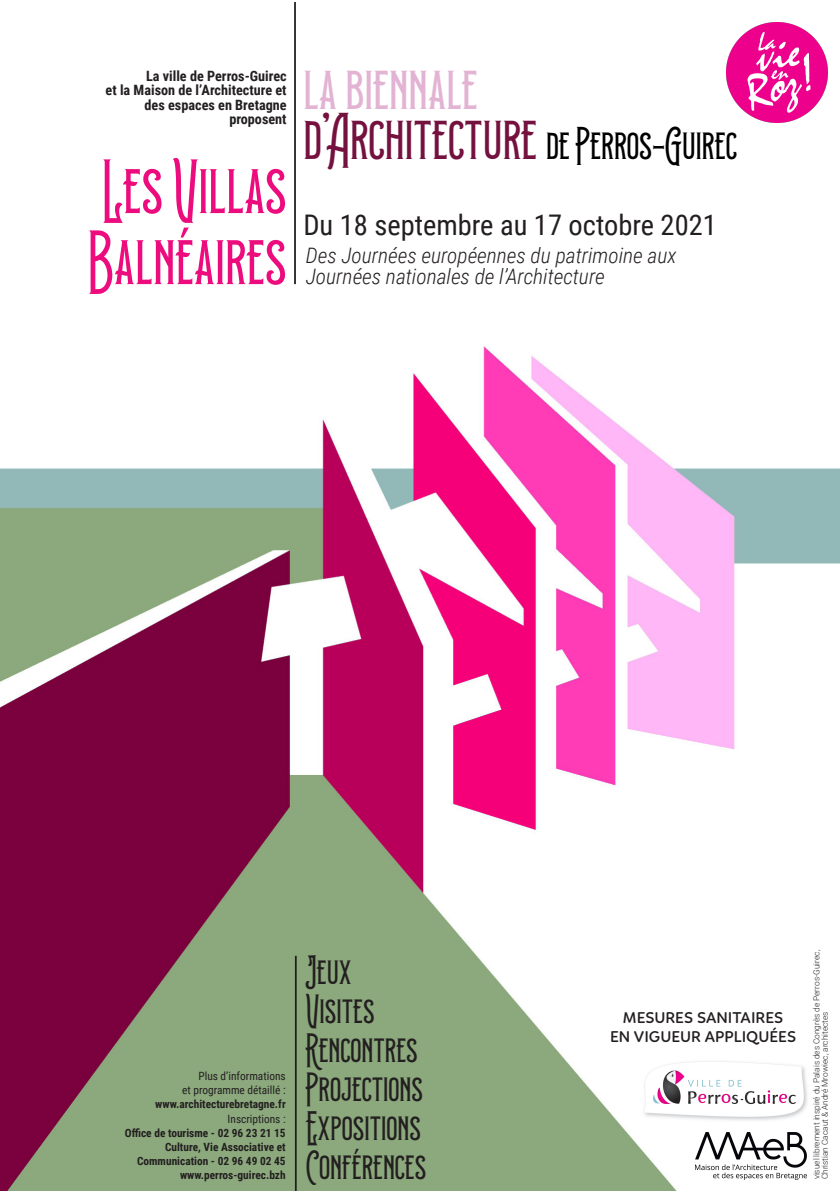
<style>
.page{position:relative;width:840px;height:1191px;background:#fff}
.page>*{position:absolute;margin:0;border:0;box-sizing:border-box;transform-origin:0 0}
.t1{font:condensed 53.2px/71px "Prodelt Co";color:#ed0c7e}
.t2{font:condensed 46.2px "Prodelt Co";color:#74113f}
.t3{font:condensed 46.2px "Prodelt Co";color:#e3b3d3}
.t4{font:condensed 32px "Prodelt Co";color:#000}
.t5{font:condensed 28.4px/39px "Prodelt Co";color:#231f20}
.t6{font:28.4px "Roboto Condensed";color:#231f20}
.t7{font:italic 300 21.4px/21.4px "Roboto Condensed";color:#231f20}
.t8{font:600 16px "Linotte";color:#231f20}
.t9{font:700 14.2px/14.2px "Roboto Condensed";color:#231f20;text-align:right}
.t10{font:700 11.4px/14.2px "Roboto Condensed";color:#231f20;text-align:right}
.t11{font:300 8.4px/8.4px "Roboto";color:#231f20}
.s1{font-weight:400}
</style>
<div class="page">
<img style="left:0;top:346px;width:839px;height:845px">
<hr style="left:294px;top:2px;width:2px;height:282px;background:#231f20">
<hr style="left:295px;top:955px;width:1px;height:236px;background:#231f20">
<img style="left:640px;top:1058px;width:170px;height:65px">
<img style="left:695px;top:1132px;width:111px;height:47px">
<img style="left:726px;top:22px;width:100px;height:101px">
<p class="t9" style="left:105px;top:69px;width:182px">La ville de Perros-Guirec<br>et la Maison de l’Architecture et des espaces en Bretagne proposent</p>
<p class="t1" style="left:88px;top:154px;width:200px">Les Villas<br>Balnéaires</p>
<p class="t3" style="left:303px;top:50px;width:176px">la biennale</p>
<p class="t2" style="left:303px;top:100px;width:235px">d’Architecture</p>
<p class="t4" style="left:546px;top:118px;width:192px">de Perros-Guirec</p>
<p class="t6" style="left:303px;top:205px;width:415px">Du 18 septembre au 17 octobre 2021</p>
<p class="t7" style="left:306px;top:243px;width:372px">Des Journées européennes du patrimoine aux<br>Journées nationales de l’Architecture</p>
<p class="t10" style="left:125px;top:1068px;width:162px"><span class="s1">Plus d’informations<br>et programme détaillé : </span>www.architecturebretagne.fr<br><span class="s1">Inscriptions :<br></span>Office de tourisme - 02 96 23 21 15<br>Culture, Vie Associative et<br>Communication - 02 96 49 02 45 www.perros-guirec.bzh</p>
<p class="t5" style="left:306px;top:951px;width:122px">Jeux<br>Visites<br>Rencontres<br>Projections<br>Expositions<br>Conférences</p>
<p class="t8" style="left:622px;top:1008px;width:162px">MESURES SANITAIRES</p>
<p class="t8" style="left:609px;top:1027px;width:187px">EN VIGUEUR APPLIQUÉES</p>
<p class="t11" style="left:811px;top:1179px;width:231px;rotate:-90deg">visuel librement inspiré du Palais des Congrès de Perros-Guirec,<br>Christian Cacaut &amp; André Mrowiec, architectes</p>
</div>
